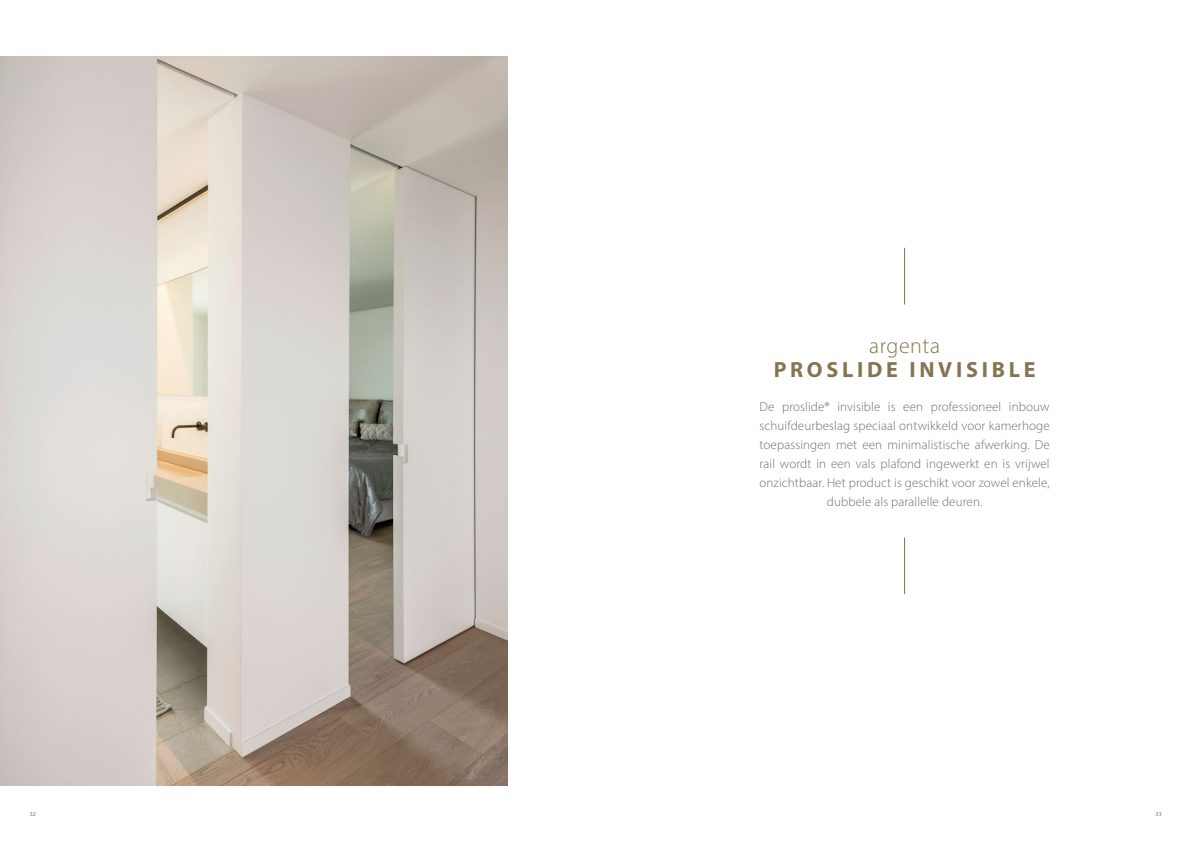
<style>
.page{position:relative;width:1191px;height:842px;background:#fff}
.page>*{position:absolute;margin:0;border:0;box-sizing:border-box;transform-origin:0 0}
.t1{font:700 22px "Myriad Pro";letter-spacing:.17em;color:#837550}
.t2{font:300 22px "Myriad Pro";letter-spacing:.025em;color:#837550}
.t3{font:300 13px/19px "Myriad Pro";letter-spacing:.01em;color:#706f6f;text-align:center}
.t4{font:6px "Myriad Pro";color:#837550}
</style>
<div class="page">
<img style="left:0;top:57px;width:507px;height:728px">
<hr style="left:904px;top:537px;width:1px;height:57px;background:#837550">
<hr style="left:904px;top:248px;width:1px;height:56px;background:#837550">
<h1 class="t2" style="left:869px;top:332px;width:72px">argenta</h1>
<h1 class="t1" style="left:773px;top:355px;width:263px">PROSLIDE INVISIBLE</h1>
<p class="t3" style="left:759px;top:397px;width:292px">De proslide® invisible is een professioneel inbouw schuifdeurbeslag speciaal ontwikkeld voor kamerhoge toepassingen met een minimalistische afwerking. De rail wordt in een vals plafond ingewerkt en is vrijwel onzichtbaar. Het product is geschikt voor zowel enkele, dubbele als parallelle deuren.</p>
<p class="t4" style="left:30px;top:810px;width:8px">32</p>
<p class="t4" style="left:1155px;top:810px;width:8px">33</p>
</div>
